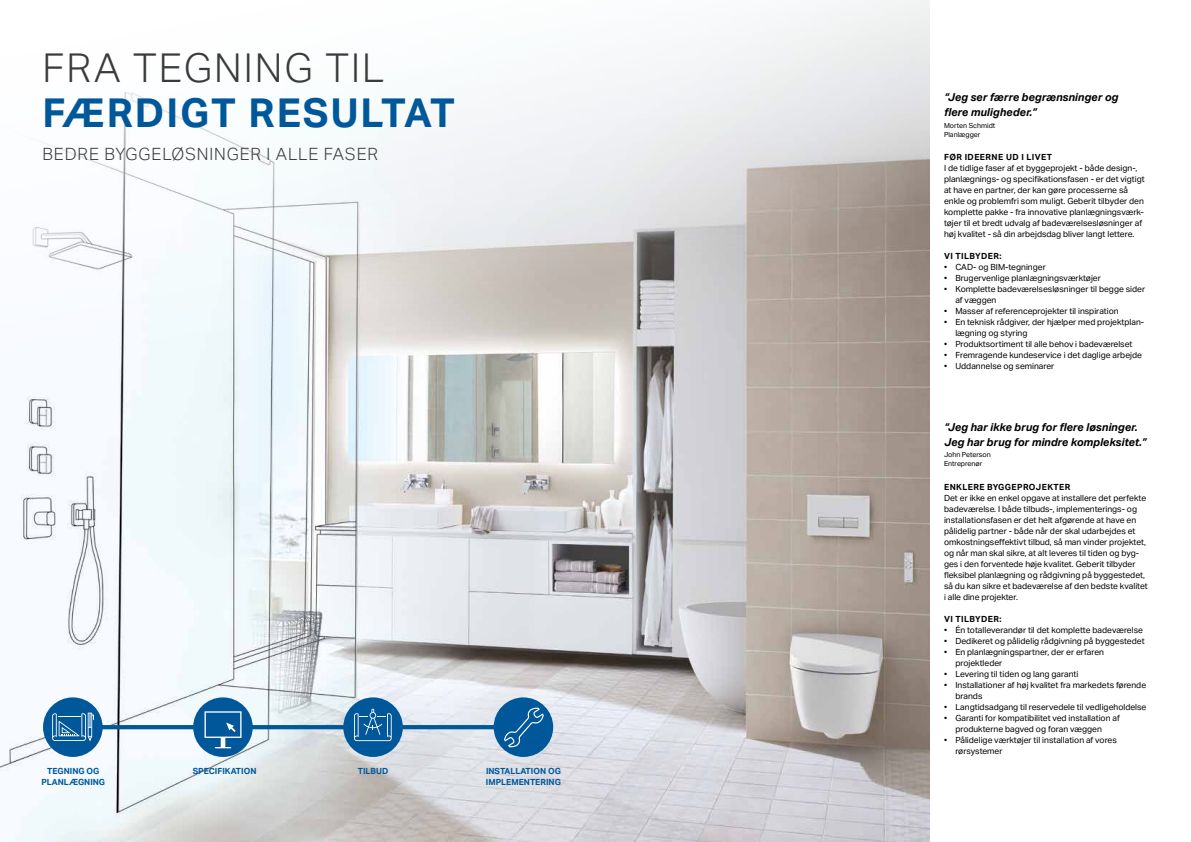
<style>
.page{position:relative;width:1191px;height:842px;background:#fff}
.page>*{position:absolute;margin:0;border:0;box-sizing:border-box;transform-origin:0 0}
.t1{font:700 40px "Aktiv Grotesk Geberit";letter-spacing:.05em;color:#00589a}
.t2{font:300 40px "Aktiv Grotesk Geberit";letter-spacing:.05em;color:#3b3b3a}
.t3{font:300 17px "Aktiv Grotesk Geberit";letter-spacing:.05em;color:#3b3b3a}
.t4{font:italic 700 11px/15px "Aktiv Grotesk Geberit";color:#000}
.t5{font:8.5px/11px "Aktiv Grotesk Geberit";color:#000}
.t6{font:700 8.5px/11px "Aktiv Grotesk Geberit";color:#00589a;text-align:center}
.t7{font:700 8.5px "Aktiv Grotesk Geberit";letter-spacing:.05em;color:#000}
.t8{font:7px/9px "Aktiv Grotesk Geberit";color:#000}
</style>
<div class="page">
<img style="left:0;top:410px;width:930px;height:432px">
<hr style="left:58px;top:725px;width:449px;height:4px;background:#00589a">
<div style="left:43px;top:697px;width:60px;height:60px;background:#00589a;border-radius:50%"></div>
<svg style="left:52px;top:713px;width:42px;height:28px"></svg>
<div style="left:193px;top:697px;width:60px;height:60px;background:#00589a;border-radius:50%"></div>
<svg style="left:204px;top:711px;width:37px;height:37px"></svg>
<div style="left:343px;top:697px;width:60px;height:60px;background:#00589a;border-radius:50%"></div>
<svg style="left:354px;top:709px;width:38px;height:32px"></svg>
<div style="left:493px;top:697px;width:60px;height:60px;background:#00589a;border-radius:50%"></div>
<svg style="left:504px;top:708px;width:40px;height:39px"></svg>
<svg style="left:26px;top:0;width:904px;height:410px"></svg>
<h1 class="t2" style="left:43px;top:45px;width:343px">FRA TEGNING TIL</h1>
<h1 class="t1" style="left:43px;top:88px;width:414px">FÆRDIGT RESULTAT</h1>
<h2 class="t3" style="left:43px;top:145px;width:337px">BEDRE BYGGELØSNINGER I ALLE FASER</h2>
<p class="t6" style="left:41px;top:765px;width:65px">TEGNING OG<br>PLANLÆGNING</p>
<p class="t6" style="left:193px;top:765px;width:65px">SPECIFIKATION</p>
<p class="t6" style="left:486px;top:765px;width:76px;text-align:left">INSTALLATION OG<br>IMPLEMENTERING</p>
<p class="t6" style="left:358px;top:765px;width:32px">TILBUD</p>
<p class="t4" style="left:944px;top:90px;width:176px">“Jeg ser færre begrænsninger og flere muligheder.”</p>
<p class="t8" style="left:944px;top:121px;width:53px">Morten Schmidt<br>Planlægger</p>
<p class="t7" style="left:944px;top:152px;width:110px">FØR IDEERNE UD I LIVET</p>
<p class="t5" style="left:944px;top:163px;width:202px">I de tidlige faser af et byggeprojekt - både design-, planlægnings- og specifikationsfasen - er det vigtigt at have en partner, der kan gøre processerne så enkle og problemfri som muligt. Geberit tilbyder den komplette pakke - fra innovative planlægningsværk&shy;tøjer til et bredt udvalg af badeværelsesløsninger af høj kvalitet - så din arbejdsdag bliver langt lettere.</p>
<p class="t7" style="left:944px;top:251px;width:59px">VI TILBYDER:</p>
<p class="t5" style="left:944px;top:262px;width:103px">• CAD- og BIM-tegninger</p>
<p class="t5" style="left:944px;top:273px;width:158px">• Brugervenlige planlægningsværktøjer</p>
<p class="t5" style="left:955px;top:284px;width:191px;text-indent:-11px">• Komplette badeværelsesløsninger til begge sider af væggen</p>
<p class="t5" style="left:944px;top:306px;width:176px">• Masser af referenceprojekter til inspiration</p>
<p class="t5" style="left:955px;top:317px;width:190px;text-indent:-11px">• En teknisk rådgiver, der hjælper med projektplan&shy;lægning og styring</p>
<p class="t5" style="left:944px;top:339px;width:190px">• Produktsortiment til alle behov i badeværelset</p>
<p class="t5" style="left:944px;top:350px;width:199px">• Fremragende kundeservice i det daglige arbejde</p>
<p class="t5" style="left:944px;top:361px;width:112px">• Uddannelse og seminarer</p>
<p class="t4" style="left:944px;top:420px;width:204px">“Jeg har ikke brug for flere løsninger.<br>Jeg har brug for mindre kompleksitet.”</p>
<p class="t8" style="left:944px;top:450px;width:48px">John Peterson<br>Entreprenør</p>
<p class="t7" style="left:944px;top:482px;width:128px">ENKLERE BYGGEPROJEKTER</p>
<p class="t5" style="left:944px;top:493px;width:205px">Det er ikke en enkel opgave at installere det perfekte badeværelse. I både tilbuds-, implementerings- og installationsfasen er det helt afgørende at have en pålidelig partner - både når der skal udarbejdes et omkostningseffektivt tilbud, så man vinder projektet, og når man skal sikre, at alt leveres til tiden og byg&shy;ges i den forventede høje kvalitet. Geberit tilbyder fleksibel planlægning og rådgivning på byggestedet, så du kan sikre et badeværelse af den bedste kvalitet i alle dine projekter.</p>
<p class="t7" style="left:944px;top:614px;width:59px">VI TILBYDER:</p>
<p class="t5" style="left:944px;top:625px;width:200px">• Én totalleverandør til det komplette badeværelse</p>
<p class="t5" style="left:944px;top:636px;width:202px">• Dedikeret og pålidelig rådgivning på byggestedet</p>
<p class="t5" style="left:955px;top:647px;width:150px;text-indent:-11px">• En planlægningspartner, der er erfaren projektleder</p>
<p class="t5" style="left:944px;top:669px;width:136px">• Levering til tiden og lang garanti</p>
<p class="t5" style="left:955px;top:680px;width:192px;text-indent:-11px">• Installationer af høj kvalitet fra markedets førende brands</p>
<p class="t5" style="left:944px;top:702px;width:204px">• Langtidsadgang til reservedele til vedligeholdelse</p>
<p class="t5" style="left:955px;top:713px;width:166px;text-indent:-11px">• Garanti for kompatibilitet ved installation af produkterne bagved og foran væggen</p>
<p class="t5" style="left:955px;top:735px;width:163px;text-indent:-11px">• Pålidelige værktøjer til installation af vores rørsystemer</p>
</div>
